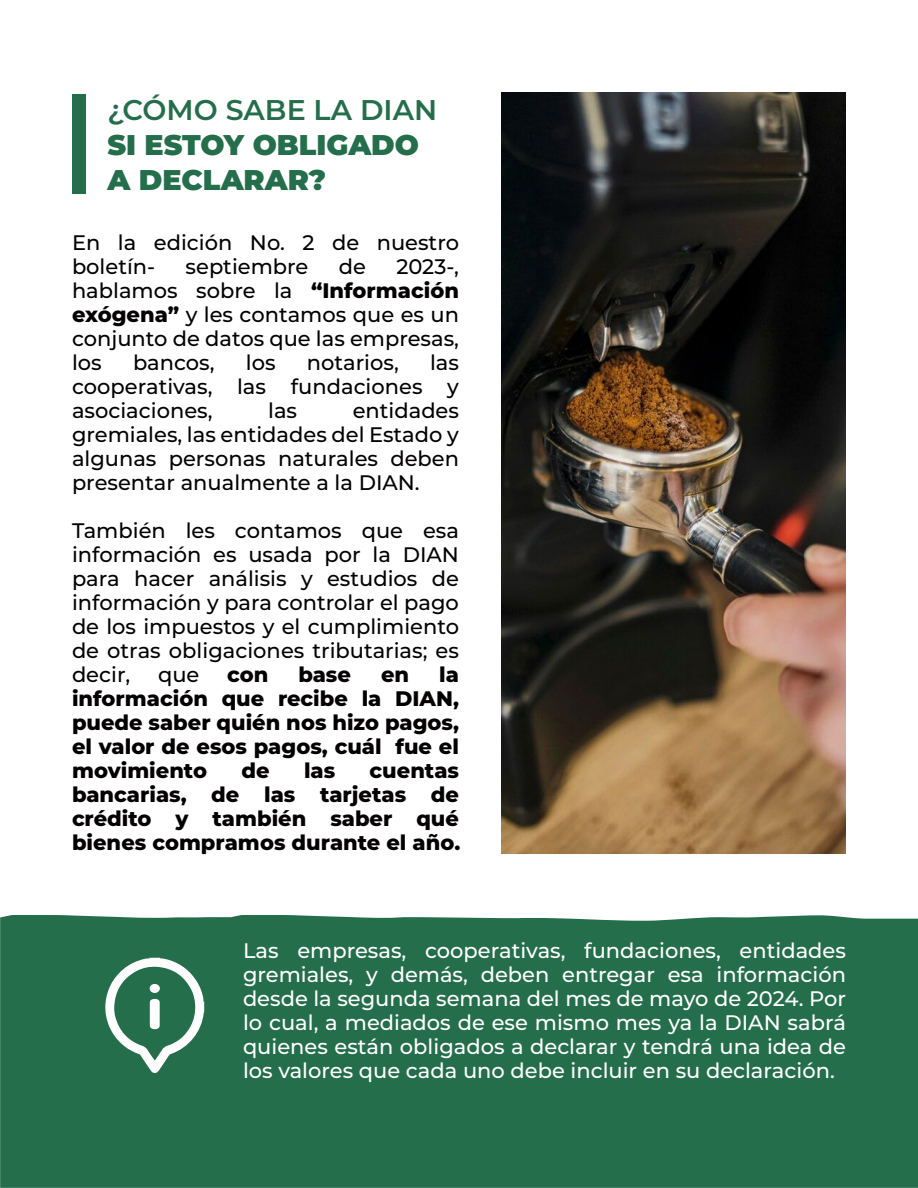
<style>
.page{position:relative;width:918px;height:1188px;background:#fff}
.page>*{position:absolute;margin:0;border:0;box-sizing:border-box;transform-origin:0 0}
.t1{font:900 28.5px/34.5px "Montserrat";color:#246e4b}
.t2{font:600 28.5px "Montserrat";color:#246e4b}
.t3{font:500 21px/24px "Montserrat";color:#030000;text-align:justify}
.t4{font:500 21px/24px "Montserrat";color:#fff;text-align:justify}
.t5{font:800 21px/24px "Montserrat";color:#030000;text-align:justify}
.s1{font-weight:800}
</style>
<div class="page">
<div style="left:0;top:915px;width:918px;height:273px;background:#246e4b"></div>
<div style="left:72px;top:94px;width:14px;height:100px;background:#246e4b"></div>
<img style="left:501px;top:93px;width:345px;height:761px">
<svg style="left:105px;top:958px;width:99px;height:115px"></svg>
<h1 class="t2" style="left:107px;top:90px;width:331px">¿CÓMO SABE LA DIAN</h1>
<h1 class="t1" style="left:107px;top:126px;width:313px">SI ESTOY OBLIGADO<br>A DECLARAR?</h1>
<p class="t3" style="left:72px;top:229px;width:389px">En la edición No. 2 de nuestro boletín-</p>
<p class="t3" style="left:186px;top:253px;width:124px">septiembre</p>
<p class="t3" style="left:339px;top:253px;width:29px">de</p>
<p class="t3" style="left:72px;top:253px;width:389px;text-indent:324px">2023-, hablamos sobre la <span class="s1">“Información exógena”</span> y les contamos que es un conjunto de datos que las empresas, los</p>
<p class="t3" style="left:133px;top:349px;width:83px">bancos,</p>
<p class="t3" style="left:246px;top:349px;width:31px">los</p>
<p class="t3" style="left:307px;top:349px;width:93px">notarios,</p>
<p class="t3" style="left:72px;top:349px;width:389px;text-indent:358px">las cooperativas, las fundaciones y asociaciones,</p>
<p class="t3" style="left:72px;top:397px;width:389px;text-indent:281px">entidades gremiales, las entidades del Estado y algunas personas naturales deben presentar anualmente a la DIAN.</p>
<p class="t3" style="left:72px;top:517px;width:389px">También les contamos que esa información es usada por la DIAN para hacer análisis y estudios de información y para controlar el pago de los impuestos y el cumplimiento de otras obligaciones tributarias; es decir,</p>
<p class="t3" style="left:268px;top:397px;width:30px">las</p>
<p class="t5" style="left:72px;top:661px;width:389px;text-indent:367px">la información que recibe la DIAN, puede saber quién nos hizo pagos, el valor de esos pagos, cuál fue el movimiento</p>
<p class="t3" style="left:158px;top:661px;width:43px">que</p>
<p class="t5" style="left:227px;top:661px;width:43px">con</p>
<p class="t5" style="left:298px;top:661px;width:54px">base</p>
<p class="t5" style="left:381px;top:661px;width:30px">en</p>
<p class="t5" style="left:241px;top:757px;width:30px">de</p>
<p class="t5" style="left:304px;top:757px;width:33px">las</p>
<p class="t5" style="left:72px;top:757px;width:390px;text-indent:298px">cuentas bancarias, de las tarjetas de crédito y también saber qué bienes compramos durante el año.</p>
<p class="t4" style="left:243px;top:938px;width:605px">Las empresas, cooperativas, fundaciones, entidades gremiales, y demás, deben entregar esa información desde la segunda semana del mes de mayo de 2024. Por lo cual, a mediados de ese mismo mes ya la DIAN sabrá quienes están obligados a declarar y tendrá una idea de los valores que cada uno debe incluir en su declaración.</p>
</div>
